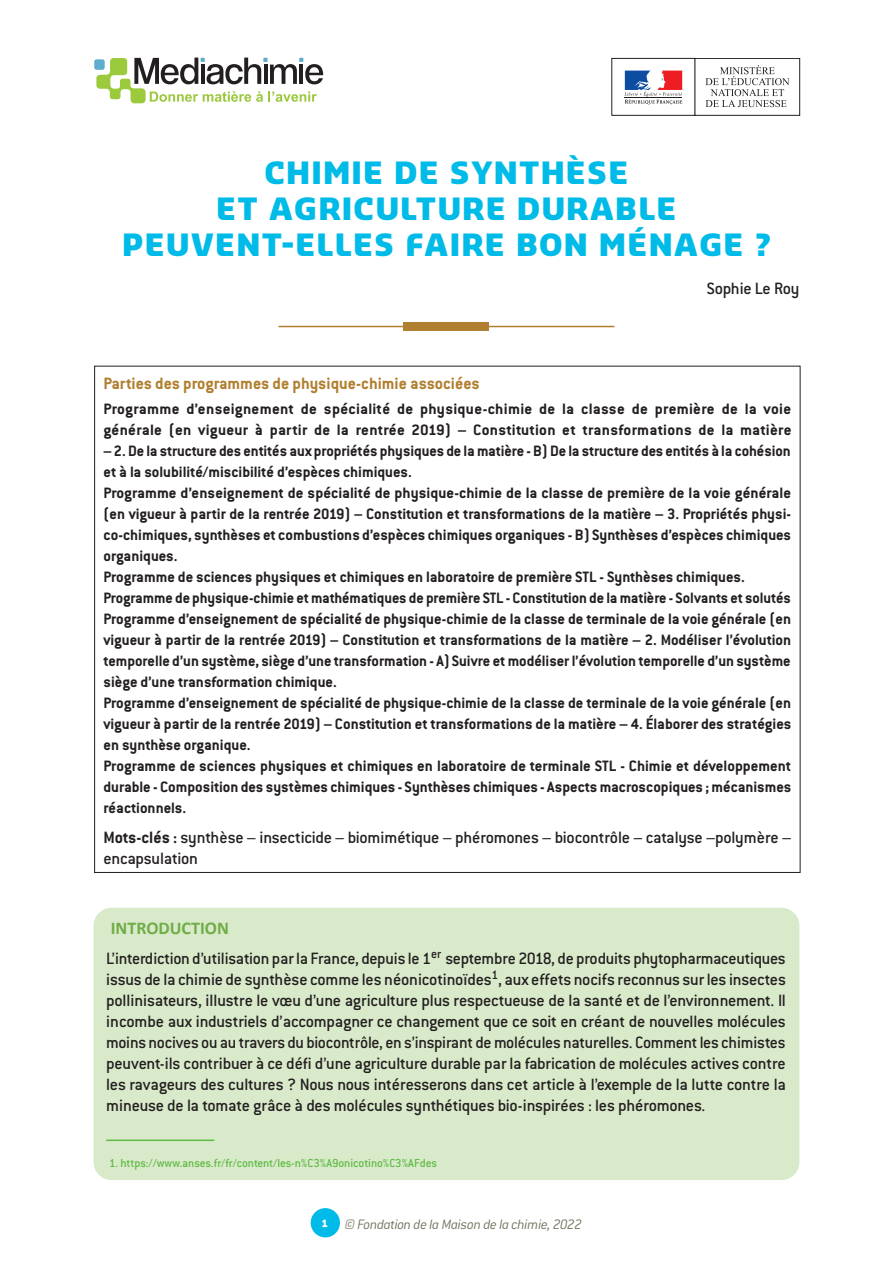
<style>
.page{position:relative;width:893px;height:1263px;background:#fff}
.page>*{position:absolute;margin:0;border:0;box-sizing:border-box;transform-origin:0 0}
.t1{font:900 30px/36px "Sansa";letter-spacing:.06em;color:#00bbe7;text-align:center}
.t2{font:500 18px/21px "Conduit ITC";letter-spacing:-.015em;color:#231f20;text-align:justify}
.t3{font:700 18px "Conduit ITC";color:#b07f2f}
.t4{font:700 18px "Calibri";color:#70ad47}
.t5{font:700 16.5px/21px "Conduit ITC";color:#231f20}
.t6{font:italic 300 15px "Conduit ITC";letter-spacing:-.025em;color:#767562}
.t7{font:500 12.75px "Conduit ITC";letter-spacing:-.01em;color:#60bb46}
.s1{font-weight:700}
</style>
<div class="page">
<div style="left:311px;top:1208px;width:29px;height:29px;background:#00bbe7;border-radius:50%"></div>
<div style="left:94px;top:59px;width:11px;height:11px;background:#5facd1;border-radius:2px"></div>
<svg style="left:96px;top:58px;width:227px;height:45px"></svg>
<div style="left:611px;top:58px;width:84px;height:58px;border:1px solid #231f20"></div>
<svg style="left:624px;top:71px;width:58px;height:33px"></svg>
<hr style="left:625px;top:97px;width:57px;height:1px;background:#231f20">
<div style="left:695px;top:58px;width:105px;height:58px;border:1px solid #231f20"></div>
<svg style="left:705px;top:65px;width:84px;height:42px"></svg>
<hr style="left:279px;top:326px;width:335px;height:1px;background:#b07f2f">
<div style="left:404px;top:322px;width:85px;height:9px;background:#b07f2f"></div>
<div style="left:94px;top:908px;width:705px;height:272px;background:#d9eaca;border-radius:18px"></div>
<hr style="left:106px;top:1139px;width:108px;height:2px;background:#60bb46">
<h1 class="t1" style="left:123px;top:154px;width:649px">CHIMIE DE SYNTHÈSE<br>ET AGRICULTURE DURABLE<br>PEUVENT-ELLES FAIRE BON MÉNAGE ?</h1>
<p class="t2" style="left:707px;top:278px;width:94px">Sophie Le Roy</p>
<p class="t3" style="left:103px;top:373px;width:378px">Parties des programmes de physique-chimie associées</p>
<p class="t5" style="left:103px;top:398px;width:690px">Programme d’enseignement de spécialité de physique-chimie de la classe de première de la voie générale (en vigueur à partir de la rentrée 2019) – Constitution et transformations de la matière</p>
<p class="t5" style="left:103px;top:440px;width:689px">– 2. De la structure des entités aux propriétés physiques de la matière - B) De la structure des entités à la cohésion et à la solubilité/miscibilité d’espèces chimiques.<br>Programme d’enseignement de spécialité de physique-chimie de la classe de première de la voie générale (en vigueur à partir de la rentrée 2019) – Constitution et transformations de la matière – 3. Propriétés physi&shy;co-chimiques, synthèses et combustions d’espèces chimiques organiques - B) Synthèses d’espèces chimiques organiques.<br>Programme de sciences physiques et chimiques en laboratoire de première STL - Synthèses chimiques.<br>Programme de physique-chimie et mathématiques de première STL - Constitution de la matière - Solvants et solutés Programme d’enseignement de spécialité de physique-chimie de la classe de terminale de la voie générale (en vigueur à partir de la rentrée 2019) – Constitution et transformations de la matière – 2. Modéliser l’évolution temporelle d’un système, siège d’une transformation - A) Suivre et modéliser l’évolution temporelle d’un système siège d’une transformation chimique.<br>Programme d’enseignement de spécialité de physique-chimie de la classe de terminale de la voie générale (en vigueur à partir de la rentrée 2019) – Constitution et transformations de la matière – 4. Élaborer des stratégies en synthèse organique.<br>Programme de sciences physiques et chimiques en laboratoire de terminale STL - Chimie et développement durable - Composition des systèmes chimiques - Synthèses chimiques - Aspects macroscopiques ; mécanismes réactionnels.</p>
<p class="t2" style="left:103px;top:826px;width:689px"><span class="s1">Mots-clés :</span> synthèse – insecticide – biomimétique – phéromones – biocontrôle – catalyse –polymère – encapsulation</p>
<p class="t4" style="left:111px;top:915px;width:120px">INTRODUCTION</p>
<p class="t2" style="left:106px;top:947px;width:681px">L’interdiction d’utilisation par la France, depuis le 1<sup>er</sup> septembre 2018, de produits phytopharmaceutiques issus de la chimie de synthèse comme les néonicotinoïdes<sup>1</sup>, aux effets nocifs reconnus sur les insectes pollinisateurs, illustre le vœu d’une agriculture plus respectueuse de la santé et de l’environnement. Il incombe aux industriels d’accompagner ce changement que ce soit en créant de nouvelles molécules moins nocives ou au travers du biocontrôle, en s’inspirant de molécules naturelles. Comment les chimistes peuvent-ils contribuer à ce défi d’une agriculture durable par la fabrication de molécules actives contre les ravageurs des cultures ? Nous nous intéresserons dans cet article à l’exemple de la lutte contre la mineuse de la tomate grâce à des molécules synthétiques bio-inspirées : les phéromones.</p>
<p class="t7" style="left:109px;top:1156px;width:329px">1. https://www.anses.fr/fr/content/les-n%C3%A9onicotino%C3%AFdes</p>
<p class="t6" style="left:322px;top:1216px;width:262px"><sup>1</sup> © Fondation de la Maison de la chimie, 2022</p>
</div>
